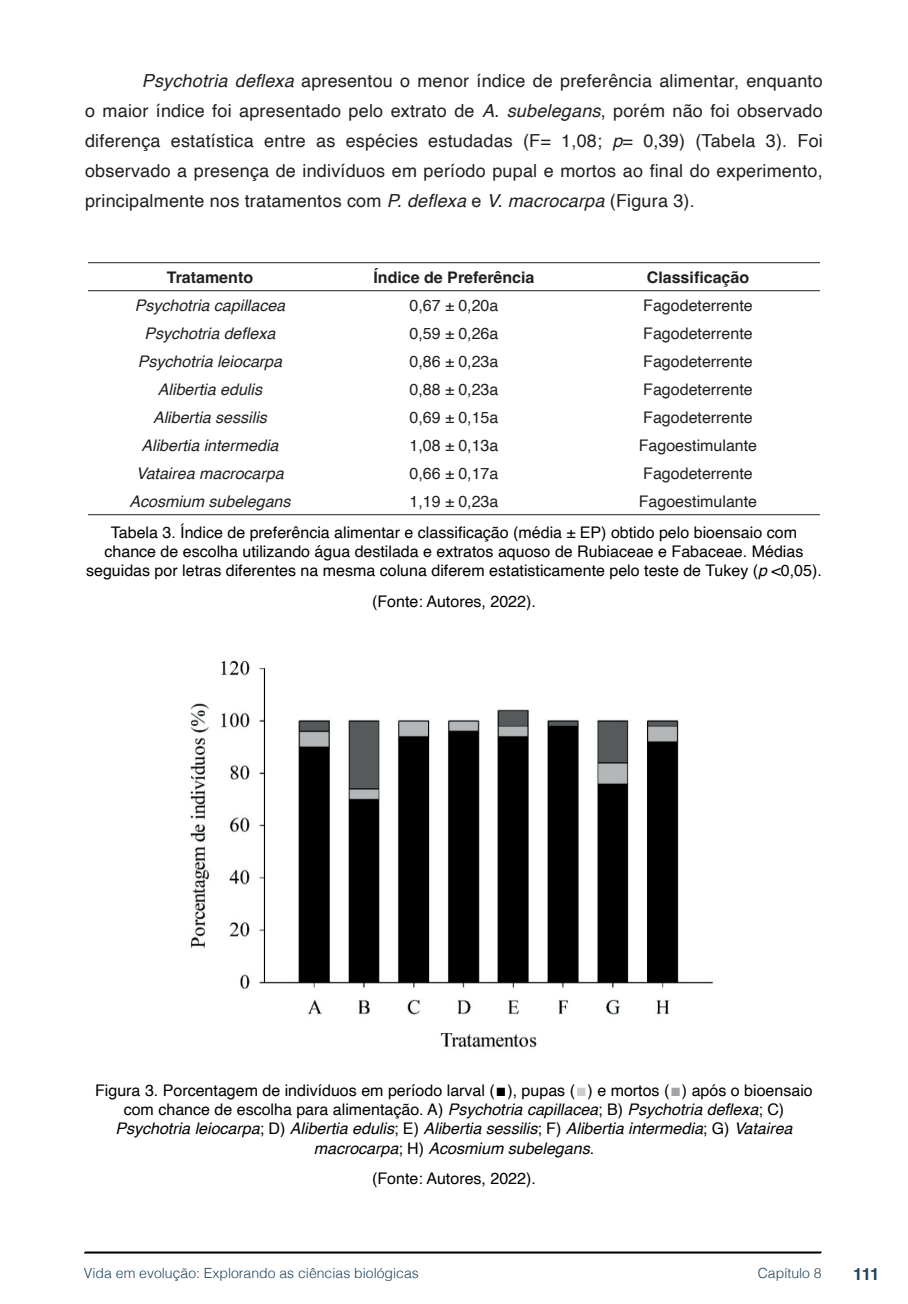
<style>
.page{position:relative;width:908px;height:1304px;background:#fff}
.page>*{position:absolute;margin:0;border:0;box-sizing:border-box;transform-origin:0 0}
.txt{font:18px/30px "Helvetica";letter-spacing:.01em;color:#231f20;text-align:justify}
.t1{font:700 16.8px "Helvetica";color:#23445f}
.imagens_graf_tab{font:16px/19.2px "Helvetica";color:#000;text-align:center}
.imagens_graf_tab-2{font:italic 16px/19.2px "Helvetica";color:#000;text-align:center}
.tab_txt_centro{font:16px "Helvetica";color:#231f20}
.tab_txt_centro-2{font:italic 16px "Helvetica";color:#231f20}
.tab_txt_centro-3{font:700 16px "Helvetica";color:#231f20}
.t2{font:300 14px "Helvetica";color:#23445f}
.s1{font-style:italic}
.s2{font-style:normal}
.s3{font-family:"Cambria Math";font-style:normal}
.s4{font-family:"Cambria Math";font-style:normal;color:#cbccce}
.s5{font-family:"Cambria Math";font-style:normal;color:#a1a3a6}
</style>
<div class="page">
<svg style="left:84px;top:1251px;width:737px;height:3px;background:#515151"></svg>
<hr style="left:88px;top:262px;width:244px;height:1px;background:#231f20">
<hr style="left:332px;top:262px;width:243px;height:1px;background:#231f20">
<hr style="left:575px;top:262px;width:244px;height:1px;background:#231f20">
<hr style="left:88px;top:290px;width:244px;height:1px;background:#231f20">
<hr style="left:332px;top:290px;width:243px;height:1px;background:#231f20">
<hr style="left:575px;top:290px;width:244px;height:1px;background:#231f20">
<hr style="left:88px;top:514px;width:244px;height:1px;background:#231f20">
<hr style="left:332px;top:514px;width:243px;height:1px;background:#231f20">
<hr style="left:575px;top:514px;width:244px;height:1px;background:#231f20">
<img style="left:190px;top:658px;width:523px;height:390px">
<p class="txt" style="left:85px;top:66px;width:739px;text-indent:57px"><span class="s1">Psychotria deflexa</span> apresentou o menor índice de preferência alimentar, enquanto o maior índice foi apresentado pelo extrato de <span class="s1">A. subelegans</span>, porém não foi observado diferença estatística entre as espécies estudadas (F= 1,08; <span class="s1">p</span>= 0,39) (Tabela 3). Foi observado a presença de indivíduos em período pupal e mortos ao final do experimento, principalmente nos tratamentos com <span class="s1">P. deflexa</span> e <span class="s1">V. macrocarpa</span> (Figura 3).</p>
<p class="tab_txt_centro-3" style="left:167px;top:267px;width:88px">Tratamento</p>
<p class="tab_txt_centro-3" style="left:373px;top:267px;width:162px">Índice de Preferência</p>
<p class="tab_txt_centro-3" style="left:646px;top:267px;width:104px">Classificação</p>
<p class="tab_txt_centro-2" style="left:135px;top:293px;width:152px">Psychotria capillacea</p>
<p class="tab_txt_centro" style="left:409px;top:293px;width:90px">0,67 ± 0,20a</p>
<p class="tab_txt_centro" style="left:643px;top:293px;width:111px">Fagodeterrente</p>
<p class="tab_txt_centro-2" style="left:144px;top:321px;width:132px">Psychotria deflexa</p>
<p class="tab_txt_centro" style="left:409px;top:321px;width:90px">0,59 ± 0,26a</p>
<p class="tab_txt_centro" style="left:643px;top:321px;width:111px">Fagodeterrente</p>
<p class="tab_txt_centro-2" style="left:138px;top:349px;width:146px">Psychotria leiocarpa</p>
<p class="tab_txt_centro" style="left:409px;top:349px;width:90px">0,86 ± 0,23a</p>
<p class="tab_txt_centro" style="left:643px;top:349px;width:111px">Fagodeterrente</p>
<p class="tab_txt_centro-2" style="left:158px;top:377px;width:106px">Alibertia edulis</p>
<p class="tab_txt_centro" style="left:409px;top:377px;width:90px">0,88 ± 0,23a</p>
<p class="tab_txt_centro" style="left:643px;top:377px;width:111px">Fagodeterrente</p>
<p class="tab_txt_centro-2" style="left:153px;top:405px;width:115px">Alibertia sessilis</p>
<p class="tab_txt_centro" style="left:409px;top:405px;width:90px">0,69 ± 0,15a</p>
<p class="tab_txt_centro" style="left:643px;top:405px;width:111px">Fagodeterrente</p>
<p class="tab_txt_centro-2" style="left:141px;top:433px;width:138px">Alibertia intermedia</p>
<p class="tab_txt_centro" style="left:409px;top:433px;width:90px">1,08 ± 0,13a</p>
<p class="tab_txt_centro" style="left:638px;top:433px;width:120px">Fagoestimulante</p>
<p class="tab_txt_centro-2" style="left:136px;top:461px;width:149px">Vatairea macrocarpa</p>
<p class="tab_txt_centro" style="left:409px;top:461px;width:90px">0,66 ± 0,17a</p>
<p class="tab_txt_centro" style="left:643px;top:461px;width:111px">Fagodeterrente</p>
<p class="tab_txt_centro-2" style="left:129px;top:489px;width:162px">Acosmium subelegans</p>
<p class="tab_txt_centro" style="left:409px;top:489px;width:90px">1,19 ± 0,23a</p>
<p class="tab_txt_centro" style="left:638px;top:489px;width:120px">Fagoestimulante</p>
<p class="imagens_graf_tab" style="left:86px;top:523px;width:737px">Tabela 3. Índice de preferência alimentar e classificação (média ± EP) obtido pelo bioensaio com chance de escolha utilizando água destilada e extratos aquoso de Rubiaceae e Fabaceae. Médias seguidas por letras diferentes na mesma coluna diferem estatisticamente pelo teste de Tukey (<span class="s1">p</span> &lt;0,05).</p>
<p class="imagens_graf_tab" style="left:372px;top:592px;width:165px">(Fonte: Autores, 2022).</p>
<p class="imagens_graf_tab-2" style="left:95px;top:1081px;width:718px"><span class="s2">Figura 3. Porcentagem de indivíduos em período larval (</span><span class="s3">∎</span><span class="s2">), pupas (</span><span class="s4">∎</span><span class="s2">) e mortos (</span><span class="s5">∎</span><span class="s2">) após o bioensaio com chance de escolha para alimentação. A)</span> Psychotria capillacea<span class="s2">; B)</span> Psychotria deflexa<span class="s2">; C)<br></span>Psychotria leiocarpa<span class="s2">; D)</span> Alibertia edulis<span class="s2">; E)</span> Alibertia sessilis<span class="s2">; F)</span> Alibertia intermedia<span class="s2">; G)</span> Vatairea macrocarpa<span class="s2">; H)</span> Acosmium subelegans<span class="s2">.</span></p>
<p class="imagens_graf_tab" style="left:372px;top:1169px;width:165px">(Fonte: Autores, 2022).</p>
<p class="t2" style="left:84px;top:1261px;width:336px">Vida em evolução: Explorando as ciências biológicas</p>
<p class="t2" style="left:757px;top:1261px;width:65px">Capítulo 8</p>
<p class="t1" style="left:852px;top:1264px;width:28px">111</p>
</div>
